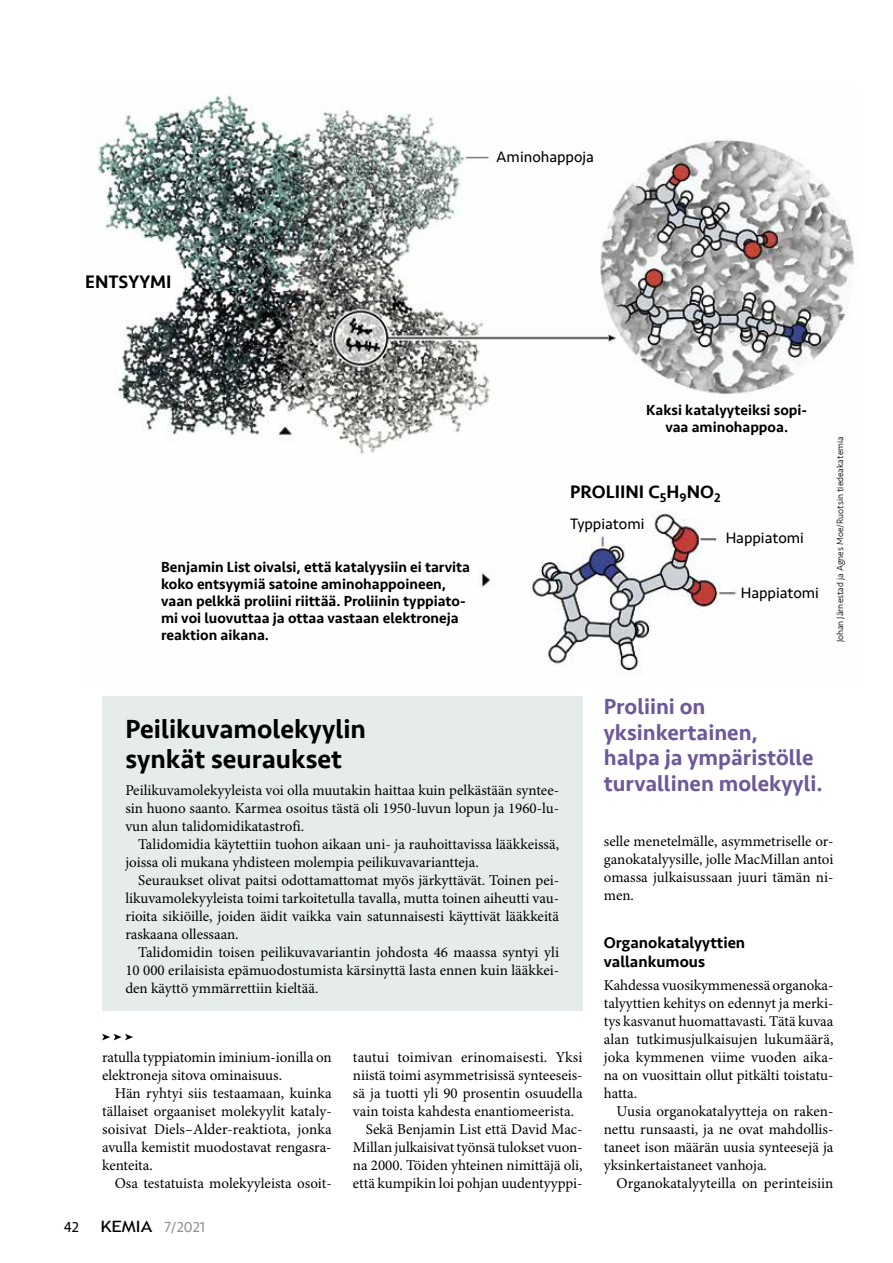
<style>
.page{position:relative;width:893px;height:1263px;background:#fff}
.page>*{position:absolute;margin:0;border:0;box-sizing:border-box;transform-origin:0 0}
.t1{font:500 27px/30px "Seravek";color:#000}
.t2{font:500 22.5px/25.5px "Seravek";color:#6e589a}
.t3{font:500 18.6px "Seravek";color:#000}
.t4{font:500 16.2px/18.9px "Seravek";color:#000}
.t5{font:15.45px "Seravek";color:#000}
.t6{font:15px/18px "Minion Pro";color:#000;text-align:justify}
.t7{font:500 15px/17.1px "Seravek";color:#000}
.t8{font:15px "Seravek";color:#939393}
.t9{font:15px "Seravek";color:#000}
.t10{font:300 9.3px "Seravek";color:#000}
.s1{font-family:"Trebuchet MS";font-size:15.6px;color:#000}
</style>
<div class="page">
<div style="left:102px;top:696px;width:480px;height:315px;background:#e6ebeb"></div>
<svg style="left:102px;top:1034px;width:31px;height:6px"></svg>
<img style="left:97px;top:95px;width:758px;height:579px">
<p class="t3" style="left:85px;top:270px;width:88px">ENTSYYMI</p>
<p class="t5" style="left:496px;top:145px;width:99px">Aminohappoja</p>
<p class="t7" style="left:161px;top:559px;width:311px">Benjamin List oivalsi, että katalyysiin ei tarvita koko entsyymiä satoine aminohappoineen, vaan pelkkä proliini riittää. Proliinin typpiato&shy;mi voi luovuttaa ja ottaa vastaan elektroneja reaktion aikana.</p>
<p class="t7" style="left:646px;top:401px;width:162px;text-align:center">Kaksi katalyyteiksi sopi&shy;vaa aminohappoa.</p>
<p class="t3" style="left:570px;top:480px;width:152px">PROLIINI C<sub>5</sub>H<sub>9</sub>NO<sub>2</sub></p>
<p class="t5" style="left:570px;top:512px;width:76px">Typpiatomi</p>
<p class="t5" style="left:726px;top:526px;width:80px">Happiatomi</p>
<p class="t5" style="left:741px;top:580px;width:80px">Happiatomi</p>
<p class="t10" style="left:834px;top:642px;width:208px;rotate:-90deg">Johan Järnestad ja Agnes Moe/Ruotsin tiedeakatemia</p>
<h1 class="t1" style="left:125px;top:714px;width:242px">Peilikuvamolekyylin synkät seuraukset</h1>
<p class="t6" style="left:125px;top:782px;width:435px">Peilikuvamolekyyleista voi olla muutakin haittaa kuin pelkästään syntee&shy;sin huono saanto. Karmea osoitus tästä oli 1950-luvun lopun ja 1960-lu&shy;vun alun talidomidikatastrofi.</p>
<p class="t6" style="left:125px;top:836px;width:435px;text-indent:13px">Talidomidia käytettiin tuohon aikaan uni- ja rauhoittavissa lääkkeissä, joissa oli mukana yhdisteen molempia peilikuvavariantteja.</p>
<p class="t6" style="left:125px;top:872px;width:435px;text-indent:13px">Seuraukset olivat paitsi odottamattomat myös järkyttävät. Toinen pei&shy;likuvamolekyyleista toimi tarkoitetulla tavalla, mutta toinen aiheutti vau&shy;rioita sikiöille, joiden äidit vaikka vain satunnaisesti käyttivät lääkkeitä raskaana ollessaan.</p>
<p class="t6" style="left:125px;top:944px;width:435px;text-indent:13px">Talidomidin toisen peilikuvavariantin johdosta 46 maassa syntyi yli 10 000 erilaisista epämuodostumista kärsinyttä lasta ennen kuin lääkkei&shy;den käyttö ymmärrettiin kieltää.</p>
<p class="t6" style="left:102px;top:1049px;width:231px">ratulla typpiatomin iminium-ionilla on elektroneja sitova ominaisuus.</p>
<p class="t6" style="left:102px;top:1085px;width:231px;text-indent:13px">Hän ryhtyi siis testaamaan, kuinka tällaiset orgaaniset molekyylit kataly&shy;soisivat Diels–Alder-reaktiota, jonka avulla kemistit muodostavat rengasra&shy;kenteita.</p>
<p class="t6" style="left:115px;top:1175px;width:218px">Osa testatuista molekyyleista osoit-</p>
<p class="t9" style="left:64px;top:1215px;width:17px">42</p>
<p class="t8" style="left:101px;top:1215px;width:106px"><span class="s1">KEMIA</span> 7/2021</p>
<p class="t6" style="left:353px;top:1049px;width:231px">tautui toimivan erinomaisesti. Yksi</p>
<p class="t6" style="left:353px;top:1067px;width:231px">niistä toimi asymmetrisissä synteeseis-</p>
<p class="t6" style="left:353px;top:1085px;width:231px">sä ja tuotti yli 90 prosentin osuudella</p>
<p class="t6" style="left:353px;top:1103px;width:223px">vain toista kahdesta enantiomeerista.</p>
<p class="t6" style="left:366px;top:1121px;width:218px">Sekä Benjamin List että David Mac-</p>
<p class="t6" style="left:353px;top:1139px;width:231px">Millan julkaisivat työnsä tulokset vuon-</p>
<p class="t6" style="left:353px;top:1157px;width:231px">na 2000. Töiden yhteinen nimittäjä oli,</p>
<p class="t6" style="left:353px;top:1175px;width:231px">että kumpikin loi pohjan uudentyyppi-</p>
<h2 class="t2" style="left:604px;top:694px;width:220px">Proliini on yksinkertainen,<br>halpa ja ympäristölle turvallinen molekyyli.</h2>
<p class="t6" style="left:604px;top:833px;width:231px">selle menetelmälle, asymmetriselle or&shy;ganokatalyysille, jolle MacMillan antoi omassa julkaisussaan juuri tämän ni&shy;men.</p>
<p class="t4" style="left:604px;top:933px;width:143px">Organokatalyyttien vallankumous</p>
<p class="t6" style="left:604px;top:977px;width:231px">Kahdessa vuosikymmenessä organoka&shy;talyyttien kehitys on edennyt ja merki&shy;tys kasvanut huomattavasti. Tätä kuvaa alan tutkimusjulkaisujen lukumäärä, joka kymmenen viime vuoden aika&shy;na on vuosittain ollut pitkälti toistatu&shy;hatta.</p>
<p class="t6" style="left:604px;top:1103px;width:231px;text-indent:13px">Uusia organokatalyytteja on raken&shy;nettu runsaasti, ja ne ovat mahdollis&shy;taneet ison määrän uusia synteesejä ja yksinkertaistaneet vanhoja.</p>
<p class="t6" style="left:617px;top:1175px;width:218px">Organokatalyyteilla on perinteisiin</p>
</div>
